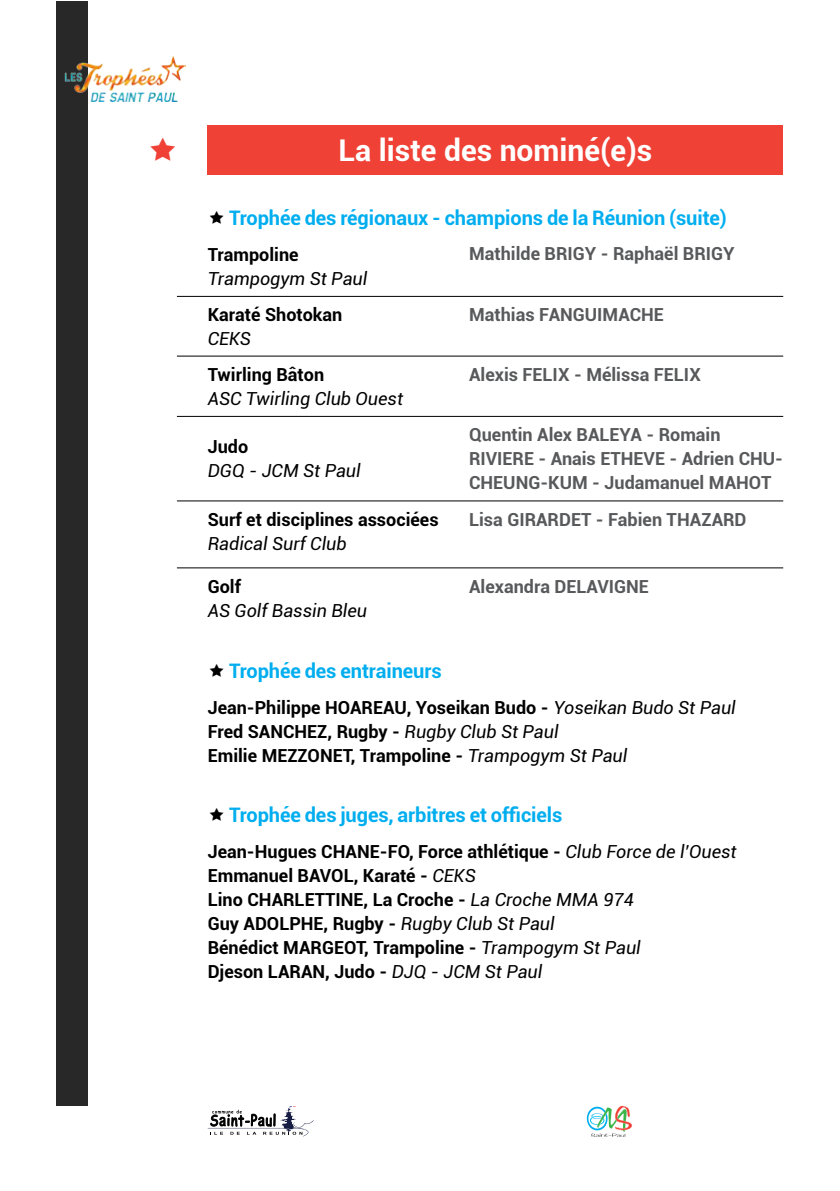
<style>
.page{position:relative;width:840px;height:1191px;background:#fff}
.page>*{position:absolute;margin:0;border:0;box-sizing:border-box;transform-origin:0 0}
.t1{font:700 30px "Roboto";color:#fff}
.t2{font:700 20px "Roboto";letter-spacing:-.005em;color:#00aeef}
.t3{font:700 18px/24px "Roboto";color:#000}
.t4{font:700 18px/24px "Roboto";color:#58595b}
.t5{font:italic 18px "Roboto";color:#000}
.s1{font-weight:400;font-style:italic}
</style>
<div class="page">
<div style="left:207px;top:125px;width:575px;height:49px;background:#ef4136"></div>
<div style="left:57px;top:2px;width:31px;height:1104px;background:#292829"></div>
<img style="left:64px;top:57px;width:121px;height:45px">
<hr style="left:177px;top:296px;width:605px;height:1px;background:#000">
<hr style="left:177px;top:355px;width:605px;height:1px;background:#000">
<hr style="left:177px;top:416px;width:605px;height:1px;background:#000">
<hr style="left:177px;top:500px;width:605px;height:1px;background:#000">
<hr style="left:177px;top:567px;width:605px;height:1px;background:#000">
<svg style="left:586px;top:1105px;width:46px;height:31px"></svg>
<svg style="left:207px;top:1106px;width:107px;height:30px"></svg>
<h1 class="t1" style="left:338px;top:129px;width:315px">La liste des nominé(e)s</h1>
<p class="t2" style="left:229px;top:204px;width:499px">Trophée des régionaux - champions de la Réunion (suite)</p>
<p class="t3" style="left:207px;top:241px;width:92px">Trampoline</p>
<p class="t5" style="left:207px;top:265px;width:161px">Trampogym St Paul</p>
<p class="t3" style="left:207px;top:302px;width:136px">Karaté Shotokan</p>
<p class="t5" style="left:207px;top:326px;width:45px">CEKS</p>
<p class="t3" style="left:207px;top:362px;width:118px">Twirling Bâton</p>
<p class="t5" style="left:207px;top:386px;width:197px">ASC Twirling Club Ouest</p>
<p class="t3" style="left:207px;top:434px;width:42px">Judo</p>
<p class="t5" style="left:207px;top:458px;width:154px">DGQ - JCM St Paul</p>
<p class="t3" style="left:207px;top:507px;width:232px">Surf et disciplines associées</p>
<p class="t5" style="left:207px;top:531px;width:140px">Radical Surf Club</p>
<p class="t3" style="left:207px;top:573px;width:35px">Golf</p>
<p class="t5" style="left:207px;top:598px;width:161px">AS Golf Bassin Bleu</p>
<p class="t2" style="left:229px;top:657px;width:214px">Trophée des entraineurs</p>
<p class="t4" style="left:469px;top:241px;width:267px">Mathilde BRIGY - Raphaël BRIGY</p>
<p class="t4" style="left:469px;top:302px;width:196px">Mathias FANGUIMACHE</p>
<p class="t4" style="left:469px;top:362px;width:233px">Alexis FELIX - Mélissa FELIX</p>
<p class="t4" style="left:469px;top:422px;width:315px">Quentin Alex BALEYA - Romain<br>RIVIERE - Anais ETHEVE - Adrien CHU-<br>CHEUNG-KUM - Judamanuel MAHOT</p>
<p class="t4" style="left:469px;top:507px;width:279px">Lisa GIRARDET - Fabien THAZARD</p>
<p class="t4" style="left:469px;top:573px;width:181px">Alexandra DELAVIGNE</p>
<p class="t3" style="left:207px;top:694px;width:529px">Jean-Philippe HOAREAU, Yoseikan Budo - <span class="s1">Yoseikan Budo St Paul<br></span>Fred SANCHEZ, Rugby - <span class="s1">Rugby Club St Paul<br></span>Emilie MEZZONET, Trampoline - <span class="s1">Trampogym St Paul</span></p>
<p class="t2" style="left:229px;top:801px;width:335px">Trophée des juges, arbitres et officiels</p>
<p class="t3" style="left:207px;top:838px;width:530px">Jean-Hugues CHANE-FO, Force athlétique - <span class="s1">Club Force de l’Ouest </span>Emmanuel BAVOL, Karaté - <span class="s1">CEKS<br></span>Lino CHARLETTINE, La Croche - <span class="s1">La Croche MMA 974<br></span>Guy ADOLPHE, Rugby - <span class="s1">Rugby Club St Paul<br></span>Bénédict MARGEOT, Trampoline - <span class="s1">Trampogym St Paul<br></span>Djeson LARAN, Judo - <span class="s1">DJQ - JCM St Paul</span></p>
</div>
